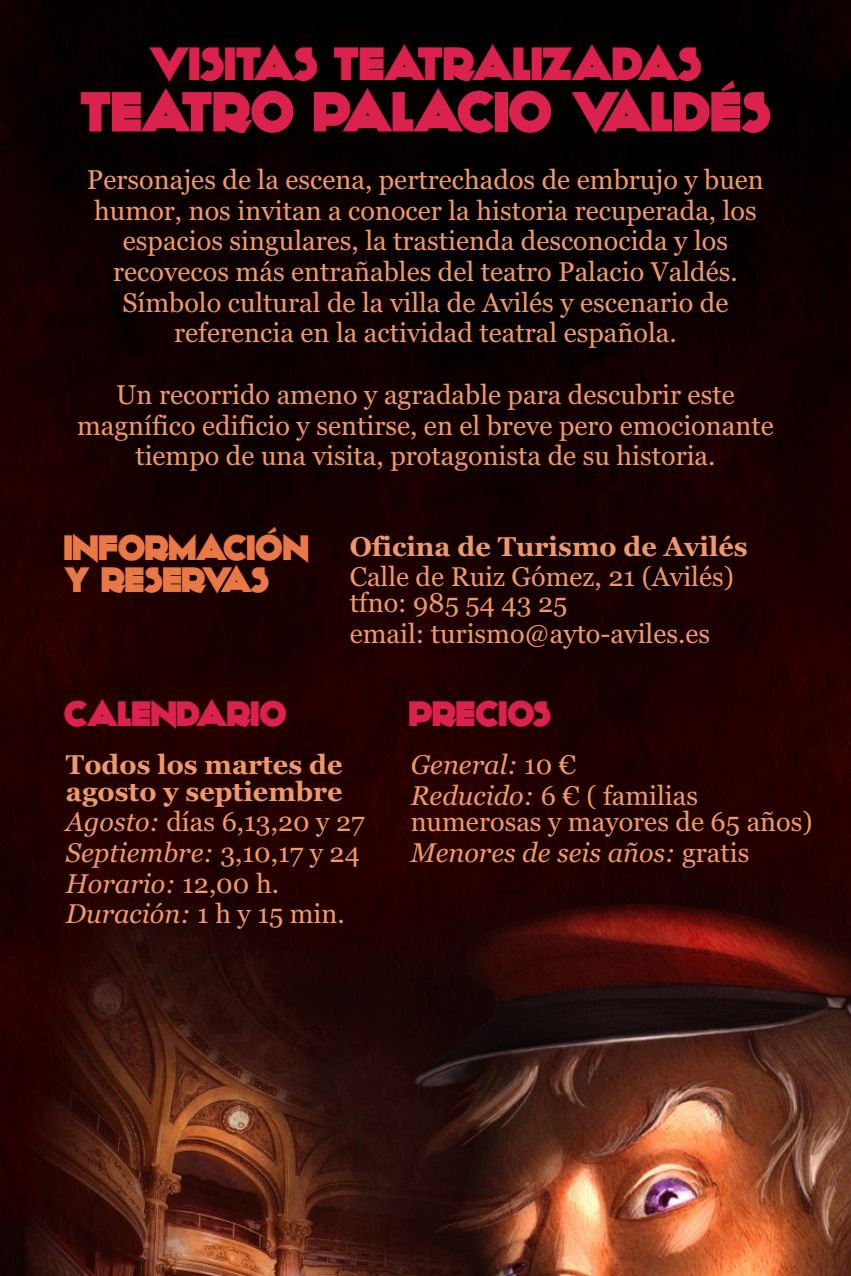
<style>
.page{position:relative;width:851px;height:1276px;background:#fff}
.page>*{position:absolute;margin:0;border:0;box-sizing:border-box;transform-origin:0 0}
.t1{font:57.6px "Kilo Gram";color:#db214d}
.t2{font:47.7px "Kilo Gram";letter-spacing:-.01em;color:#db214d}
.t3{font:36px/32.4px "Kilo Gram";color:#e87845}
.t4{font:36px "Kilo Gram";color:#db214d}
.t5{font:27px/30.6px "Georgia";color:#ed9969}
.t6{font:700 27px/26.1px "Georgia";color:#ed9969}
.t7{font:italic 27px/30.6px "Georgia";color:#ed9969}
.s1{font-style:italic}
.s2{font-style:normal}
</style>
<div class="page">
<img style="left:0;top:0;width:850px;height:1276px">
<h2 class="t2" style="left:149px;top:44px;width:554px">VISITAS TEATRALIZADAS</h2>
<h1 class="t1" style="left:81px;top:88px;width:692px">TEATRO PALACIO VALDÉS</h1>
<p class="t5" style="left:87px;top:166px;width:678px;text-align:center">Personajes de la escena, pertrechados de embrujo y buen humor, nos invitan a conocer la historia recuperada, los espacios singulares, la trastienda desconocida y los recovecos más entrañables del teatro Palacio Valdés.<br>Símbolo cultural de la villa de Avilés y escenario de referencia en la actividad teatral española.</p>
<p class="t5" style="left:77px;top:381px;width:698px;text-align:center">Un recorrido ameno y agradable para descubrir este magnífico edificio y sentirse, en el breve pero emocionante tiempo de una visita, protagonista de su historia.</p>
<h3 class="t3" style="left:65px;top:533px;width:246px">INFORMACIÓN<br>Y RESERVAS</h3>
<p class="t6" style="left:349px;top:535px;width:399px">Oficina de Turismo de Avilés</p>
<p class="t5" style="left:349px;top:566px;width:385px;line-height:26.1px">Calle de Ruiz Gómez, 21 (Avilés) tfno: 985 54 43 25</p>
<p class="t5" style="left:349px;top:620px;width:362px">email: turismo@ayto-aviles.es</p>
<h3 class="t4" style="left:65px;top:699px;width:224px">CALENDARIO</h3>
<p class="t6" style="left:66px;top:754px;width:278px">Todos los martes de agosto y septiembre</p>
<p class="t5" style="left:66px;top:808px;width:300px"><span class="s1">Agosto:</span> días 6,13,20 y 27<br><span class="s1">Septiembre:</span> 3,10,17 y 24<br><span class="s1">Horario:</span> 12,00 h.<br><span class="s1">Duración:</span> 1 h y 15 min.</p>
<h3 class="t4" style="left:409px;top:699px;width:143px">PRECIOS</h3>
<p class="t7" style="left:410px;top:752px;width:289px">General: <span class="s2">10 €<br></span>Reducido: <span class="s2">6 € ( familias</span></p>
<p class="t5" style="left:410px;top:808px;width:403px">numerosas y mayores de 65 años)<br><span class="s1">Menores de seis años:</span> gratis</p>
</div>
